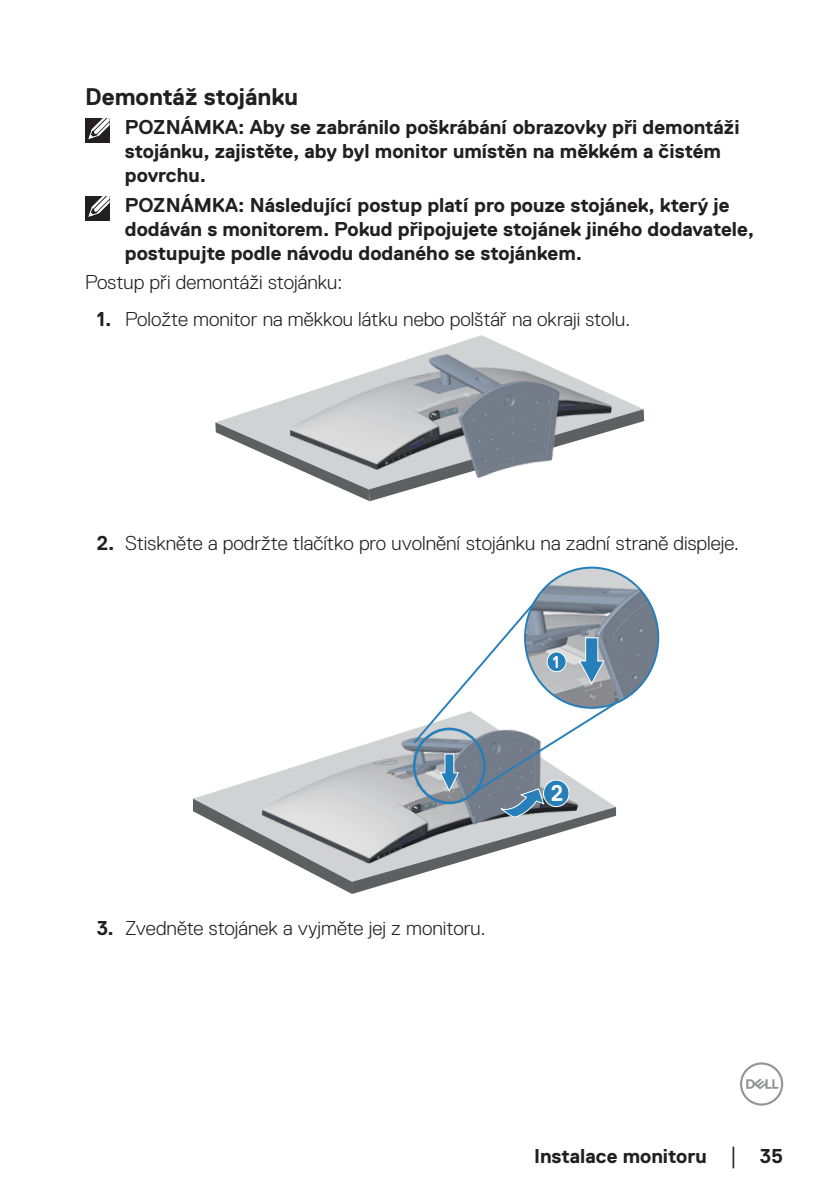
<style>
.page{position:relative;width:840px;height:1191px;background:#fff}
.page>*{position:absolute;margin:0;border:0;box-sizing:border-box;transform-origin:0 0}
.t1{font:700 24px "Dell Replica";color:#231f20}
.t2{font:700 20px/24px "Dell Replica";color:#231f20}
.t3{font:300 20px "Dell Replica";color:#231f20}
.s1{font-weight:700}
.s2{font-family:"Times New Roman";font-weight:400;font-size:18px}
</style>
<div class="page">
<svg style="left:740px;top:1062px;width:42px;height:43px"></svg>
<div style="left:85px;top:118px;width:24px;height:24px;background:#231f20"></div>
<svg style="left:88px;top:118px;width:22px;height:22px"></svg>
<div style="left:85px;top:196px;width:24px;height:24px;background:#231f20"></div>
<svg style="left:88px;top:196px;width:22px;height:22px"></svg>
<svg style="left:215px;top:409px;width:428px;height:92px"></svg>
<img style="left:280px;top:338px;width:343px;height:158px">
<svg style="left:193px;top:567px;width:465px;height:327px"></svg>
<p class="t1" style="left:85px;top:84px;width:214px">Demontáž stojánku</p>
<p class="t2" style="left:125px;top:115px;width:615px">POZNÁMKA: Aby se zabránilo poškrábání obrazovky při demontáži stojánku, zajistěte, aby byl monitor umístěn na měkkém a čistém povrchu.</p>
<p class="t2" style="left:125px;top:193px;width:630px">POZNÁMKA: Následující postup platí pro pouze stojánek, který je dodáván s monitorem. Pokud připojujete stojánek jiného dodavatele, postupujte podle návodu dodaného se stojánkem.</p>
<p class="t3" style="left:85px;top:271px;width:258px">Postup při demontáži stojánku:</p>
<p class="t3" style="left:97px;top:308px;width:534px"><span class="s1">1.</span> Položte monitor na měkkou látku nebo polštář na okraji stolu.</p>
<p class="t3" style="left:97px;top:532px;width:643px"><span class="s1">2.</span> Stiskněte a podržte tlačítko pro uvolnění stojánku na zadní straně displeje.</p>
<p class="t3" style="left:97px;top:916px;width:390px"><span class="s1">3.</span> Zvedněte stojánek a vyjměte jej z monitoru.</p>
<p class="t2" style="left:533px;top:1143px;width:250px">Instalace monitoru <span class="s2">│</span> 35</p>
</div>
